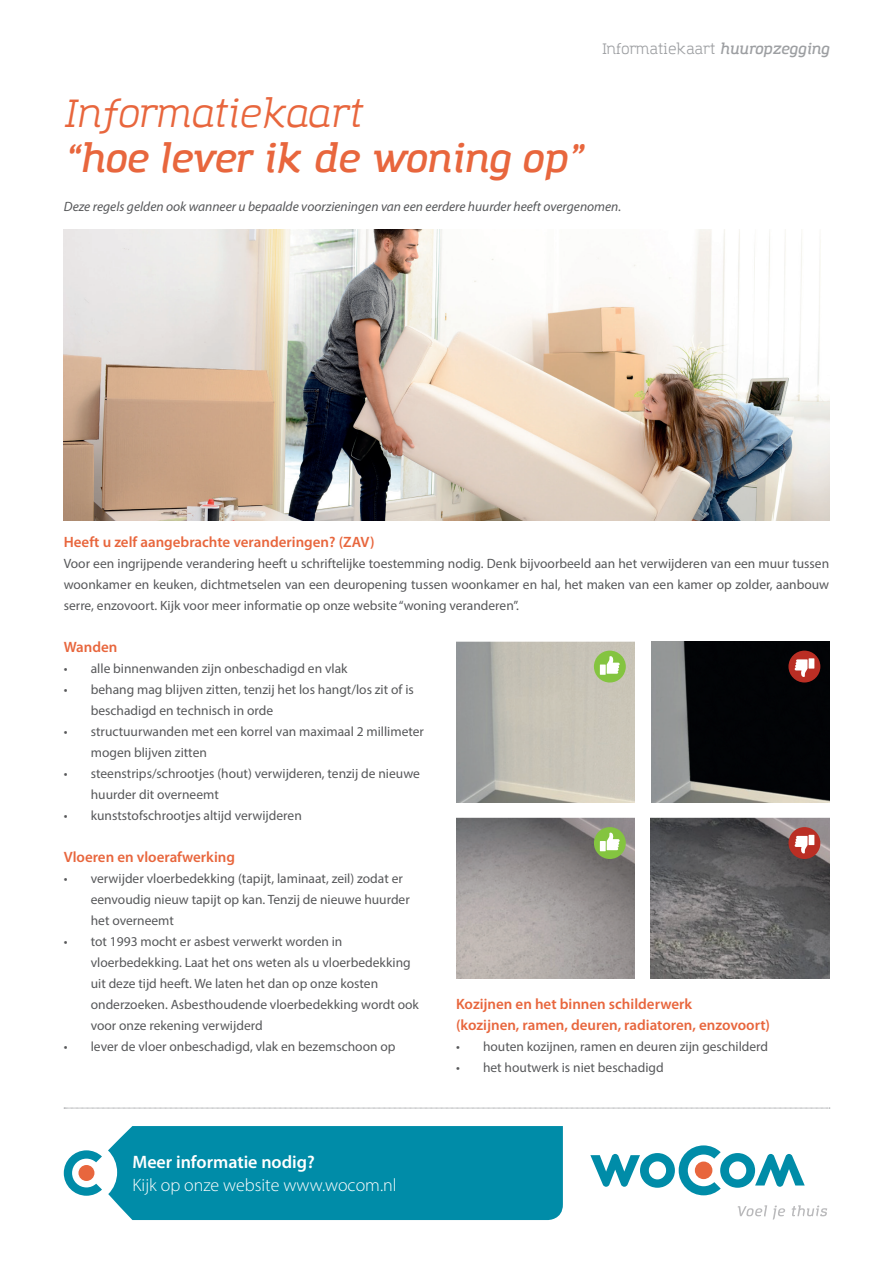
<style>
.page{position:relative;width:893px;height:1263px;background:#fff}
.page>*{position:absolute;margin:0;border:0;box-sizing:border-box;transform-origin:0 0}
.t1{font:italic 600 39px "Amazing Grotesk";color:#e8663d}
.t2{font:italic 39px "Amazing Grotesk";color:#e8663d}
.t3{font:300 18px "Myriad Pro";color:#fff}
.t4{font:600 18px "Myriad Pro";color:#fff}
.t5{font:600 15px/21px "Myriad Pro";color:#e8663d}
.t6{font:15px "Amazing Grotesk";color:#9d9fa2}
.t7{font:13.5px/21px "Myriad Pro";color:#57585a}
.t8{font:italic 13.5px "Myriad Pro";color:#57585a}
.s1{font-weight:600;font-style:italic}
</style>
<div class="page">
<svg style="left:64px;top:1108px;width:766px;height:1px"></svg>
<svg style="left:64px;top:1150px;width:38px;height:46px"></svg>
<div style="left:108px;top:1126px;width:455px;height:94px;background:#008ca8"></div>
<svg style="left:590px;top:1145px;width:215px;height:50px"></svg>
<svg style="left:738px;top:1205px;width:89px;height:14px"></svg>
<img style="left:64px;top:230px;width:765px;height:291px">
<img style="left:456px;top:641px;width:178px;height:161px">
<img style="left:456px;top:817px;width:179px;height:162px">
<img style="left:651px;top:817px;width:178px;height:162px">
<img style="left:651px;top:641px;width:178px;height:161px">
<div style="left:594px;top:651px;width:32px;height:31px;background:#84c440;border-radius:50%"></div>
<svg style="left:600px;top:656px;width:20px;height:19px"></svg>
<div style="left:594px;top:827px;width:32px;height:32px;background:#84c440;border-radius:50%"></div>
<svg style="left:600px;top:832px;width:20px;height:19px"></svg>
<div style="left:788px;top:651px;width:32px;height:31px;background:#ba2e24;border-radius:50%"></div>
<svg style="left:794px;top:658px;width:20px;height:19px"></svg>
<div style="left:788px;top:827px;width:32px;height:32px;background:#ba2e24;border-radius:50%"></div>
<svg style="left:794px;top:835px;width:20px;height:19px"></svg>
<p class="t6" style="left:602px;top:40px;width:228px">Informatiekaart <span class="s1">huuropzegging</span></p>
<h1 class="t2" style="left:64px;top:89px;width:299px">Informatiekaart</h1>
<h1 class="t1" style="left:64px;top:134px;width:519px">“hoe lever ik de woning op”</h1>
<p class="t8" style="left:64px;top:199px;width:559px">Deze regels gelden ook wanneer u bepaalde voorzieningen van een eerdere huurder heeft overgenomen.</p>
<p class="t5" style="left:64px;top:531px;width:312px">Heeft u zelf aangebrachte veranderingen? (ZAV)</p>
<p class="t7" style="left:64px;top:552px;width:767px;text-align:justify">Voor een ingrijpende verandering heeft u schriftelijke toestemming nodig. Denk bijvoorbeeld aan het verwijderen van een muur tussen woonkamer en keuken, dichtmetselen van een deuropening tussen woonkamer en hal, het maken van een kamer op zolder, aanbouw serre, enzovoort. Kijk voor meer informatie op onze website “woning veranderen”.</p>
<p class="t5" style="left:64px;top:636px;width:55px">Wanden</p>
<p class="t7" style="left:64px;top:657px;width:285px">• alle binnenwanden zijn onbeschadigd en vlak</p>
<p class="t7" style="left:91px;top:678px;width:325px;text-indent:-27px">• behang mag blijven zitten, tenzij het los hangt/los zit of is beschadigd en technisch in orde</p>
<p class="t7" style="left:91px;top:720px;width:335px;text-indent:-27px">• structuurwanden met een korrel van maximaal 2 millimeter mogen blijven zitten</p>
<p class="t7" style="left:91px;top:762px;width:331px;text-indent:-27px">• steenstrips/schrootjes (hout) verwijderen, tenzij de nieuwe huurder dit overneemt</p>
<p class="t7" style="left:64px;top:804px;width:240px">• kunststofschrootjes altijd verwijderen</p>
<p class="t5" style="left:64px;top:846px;width:173px">Vloeren en vloerafwerking</p>
<p class="t7" style="left:91px;top:867px;width:320px;text-indent:-27px">• verwijder vloerbedekking (tapijt, laminaat, zeil) zodat er eenvoudig nieuw tapijt op kan. Tenzij de nieuwe huurder het overneemt</p>
<p class="t7" style="left:91px;top:930px;width:330px;text-indent:-27px">• tot 1993 mocht er asbest verwerkt worden in vloerbedekking. Laat het ons weten als u vloerbedekking uit deze tijd heeft. We laten het dan op onze kosten onderzoeken. Asbesthoudende vloerbedekking wordt ook voor onze rekening verwijderd</p>
<p class="t7" style="left:64px;top:1035px;width:333px">• lever de vloer onbeschadigd, vlak en bezemschoon op</p>
<p class="t5" style="left:456px;top:993px;width:316px">Kozijnen en het binnen schilderwerk<br>(kozijnen, ramen, deuren, radiatoren, enzovoort)</p>
<p class="t7" style="left:456px;top:1035px;width:314px">• houten kozijnen, ramen en deuren zijn geschilderd</p>
<p class="t7" style="left:456px;top:1056px;width:209px">• het houtwerk is niet beschadigd</p>
<h2 class="t4" style="left:132px;top:1152px;width:184px">Meer informatie nodig?</h2>
<h2 class="t3" style="left:132px;top:1174px;width:266px">Kijk op onze website www.wocom.nl</h2>
</div>
